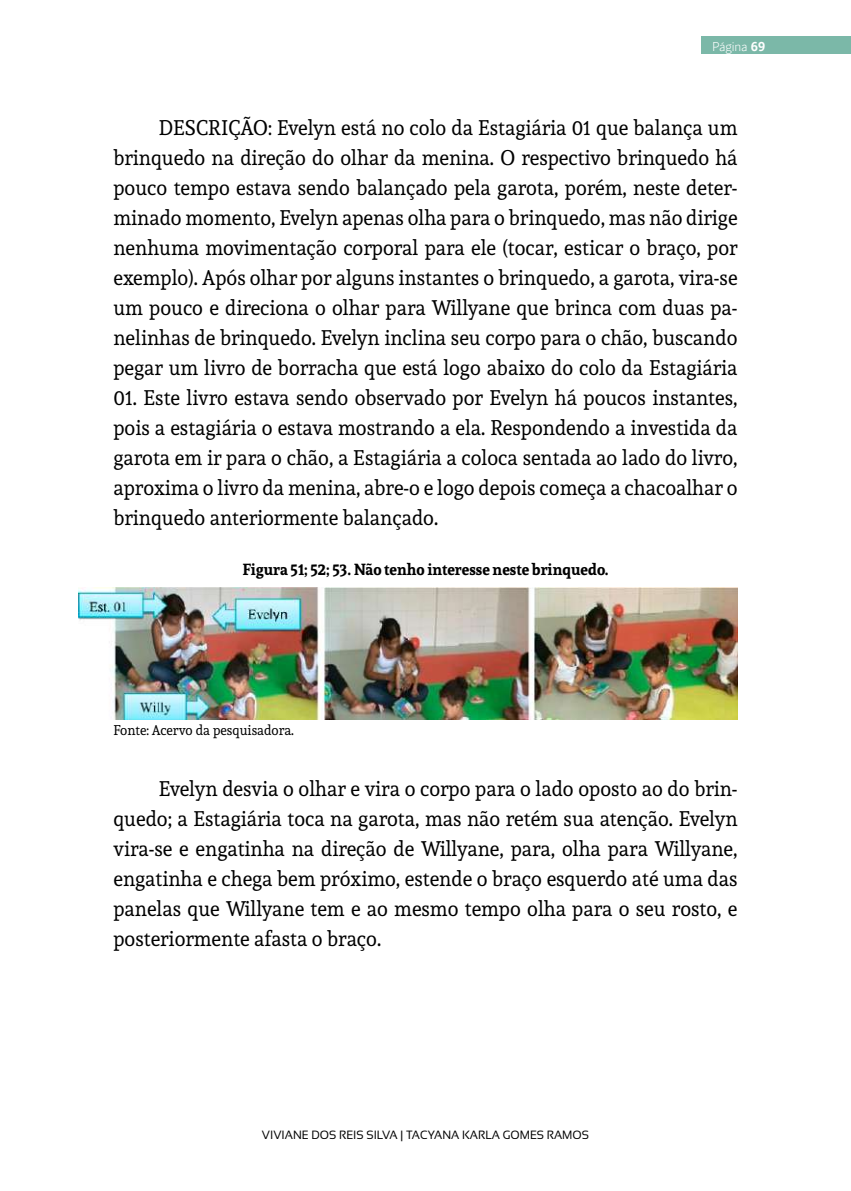
<style>
.page{position:relative;width:851px;height:1191px;background:#fff}
.page>*{position:absolute;margin:0;border:0;box-sizing:border-box;transform-origin:0 0}
.t1{font:21px/30px "Andada";color:#000;text-align:justify;scale:.95 1}
.t2{font:700 16px "Andada";color:#000;scale:.95 1}
.t3{font:14px "Andada";color:#000;scale:.95 1}
.t4{font:300 14px "Dubai";color:#fff;scale:.95 1}
.t5{font:12px "Sansation";color:#000;scale:.95 1}
.s1{font-weight:700}
</style>
<div class="page">
<div style="left:701px;top:36px;width:149px;height:18px;background:#7bb8a8"></div>
<img style="left:78px;top:587px;width:659px;height:133px">
<p class="t4" style="left:712px;top:36px;width:57px">Página <span class="s1">69</span></p>
<p class="t1" style="left:113px;top:112px;width:658px;text-indent:45px">DESCRIÇÃO: Evelyn está no colo da Estagiária 01 que balança um brinquedo na direção do olhar da menina. O respectivo brinquedo há pouco tempo estava sendo balançado pela garota, porém, neste deter&shy;minado momento, Evelyn apenas olha para o brinquedo, mas não dirige nenhuma movimentação corporal para ele (tocar, esticar o braço, por exemplo). Após olhar por alguns instantes o brinquedo, a garota, vira-se um pouco e direciona o olhar para Willyane que brinca com duas pa&shy;nelinhas de brinquedo. Evelyn inclina seu corpo para o chão, buscando pegar um livro de borracha que está logo abaixo do colo da Estagiária</p>
<p class="t1" style="left:113px;top:382px;width:658px">01. Este livro estava sendo observado por Evelyn há poucos instantes, pois a estagiária o estava mostrando a ela. Respondendo a investida da garota em ir para o chão, a Estagiária a coloca sentada ao lado do livro, aproxima o livro da menina, abre-o e logo depois começa a chacoalhar o brinquedo anteriormente balançado.</p>
<p class="t2" style="left:242px;top:559px;width:387px">Figura 51; 52; 53. Não tenho interesse neste brinquedo.</p>
<p class="t3" style="left:113px;top:721px;width:192px">Fonte: Acervo da pesquisadora.</p>
<p class="t1" style="left:113px;top:772px;width:658px;text-indent:45px">Evelyn desvia o olhar e vira o corpo para o lado oposto ao do brin&shy;quedo; a Estagiária toca na garota, mas não retém sua atenção. Evelyn vira-se e engatinha na direção de Willyane, para, olha para Willyane, engatinha e chega bem próximo, estende o braço esquerdo até uma das panelas que Willyane tem e ao mesmo tempo olha para o seu rosto, e posteriormente afasta o braço.</p>
<p class="t5" style="left:262px;top:1128px;width:346px">VIVIANE DOS REIS SILVA | TACYANA KARLA GOMES RAMOS</p>
</div>
